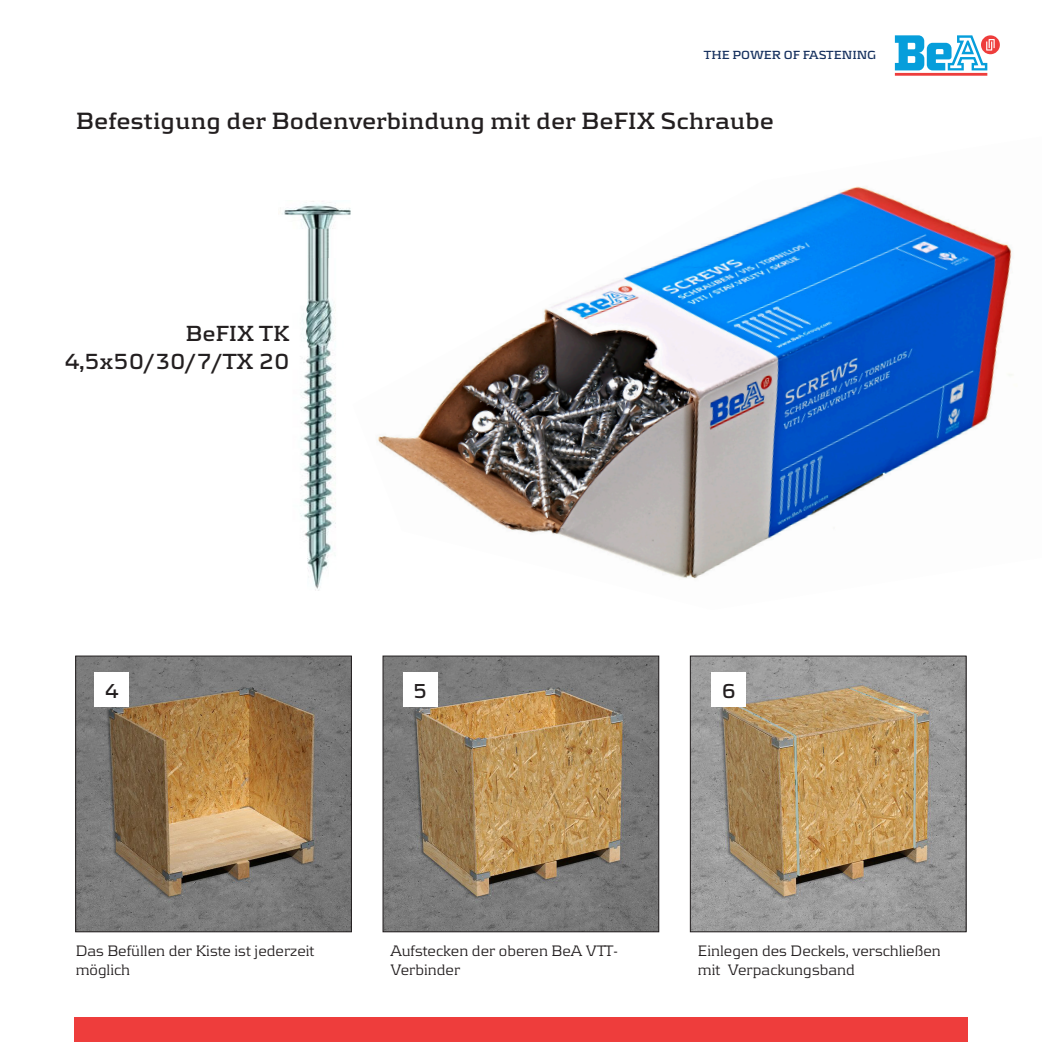
<style>
.page{position:relative;width:1042px;height:1042px;background:#fff}
.page>*{position:absolute;margin:0;border:0;box-sizing:border-box;transform-origin:0 0}
.t1{font:700 24.5px "Be A";color:#231f20}
.t2{font:700 22.75px "Be A";color:#231f20}
.t3{font:700 21px "Be A";color:#231f20}
.t4{font:15.75px/18.9px "Be A";color:#231f20}
.t5{font:700 12.25px "Be A";color:#15305e}
</style>
<div class="page">
<img style="left:77px;top:658px;width:273px;height:272px">
<div style="left:75px;top:656px;width:277px;height:276px;border:1px solid #231f20"></div>
<img style="left:385px;top:658px;width:272px;height:272px">
<div style="left:383px;top:656px;width:276px;height:276px;border:1px solid #231f20"></div>
<img style="left:692px;top:658px;width:272px;height:272px">
<div style="left:690px;top:656px;width:276px;height:276px;border:1px solid #231f20"></div>
<div style="left:74px;top:1017px;width:893px;height:25px;background:#ee3d3c"></div>
<svg style="left:894px;top:35px;width:106px;height:41px"></svg>
<div style="left:94px;top:672px;width:35px;height:35px;background:#fff"></div>
<div style="left:403px;top:672px;width:35px;height:35px;background:#fff"></div>
<div style="left:711px;top:672px;width:35px;height:35px;background:#fff"></div>
<img style="left:284px;top:201px;width:67px;height:388px">
<img style="left:377px;top:186px;width:635px;height:393px">
<p class="t5" style="left:704px;top:48px;width:174px">THE POWER OF FASTENING</p>
<p class="t1" style="left:76px;top:107px;width:700px">Befestigung der Bodenverbindung mit der BeFIX Schraube</p>
<p class="t2" style="left:185px;top:320px;width:106px">BeFIX TK</p>
<p class="t2" style="left:64px;top:348px;width:227px">4,5x50/30/7/TX 20</p>
<p class="t3" style="left:104px;top:679px;width:16px">4</p>
<p class="t3" style="left:413px;top:679px;width:16px">5</p>
<p class="t3" style="left:722px;top:679px;width:16px">6</p>
<p class="t4" style="left:76px;top:941px;width:240px">Das Befüllen der Kiste ist jederzeit möglich</p>
<p class="t4" style="left:390px;top:941px;width:229px">Aufstecken der oberen BeA VTT-<br>Verbinder</p>
<p class="t4" style="left:698px;top:941px;width:244px">Einlegen des Deckels, verschließen mit Verpackungsband</p>
</div>
